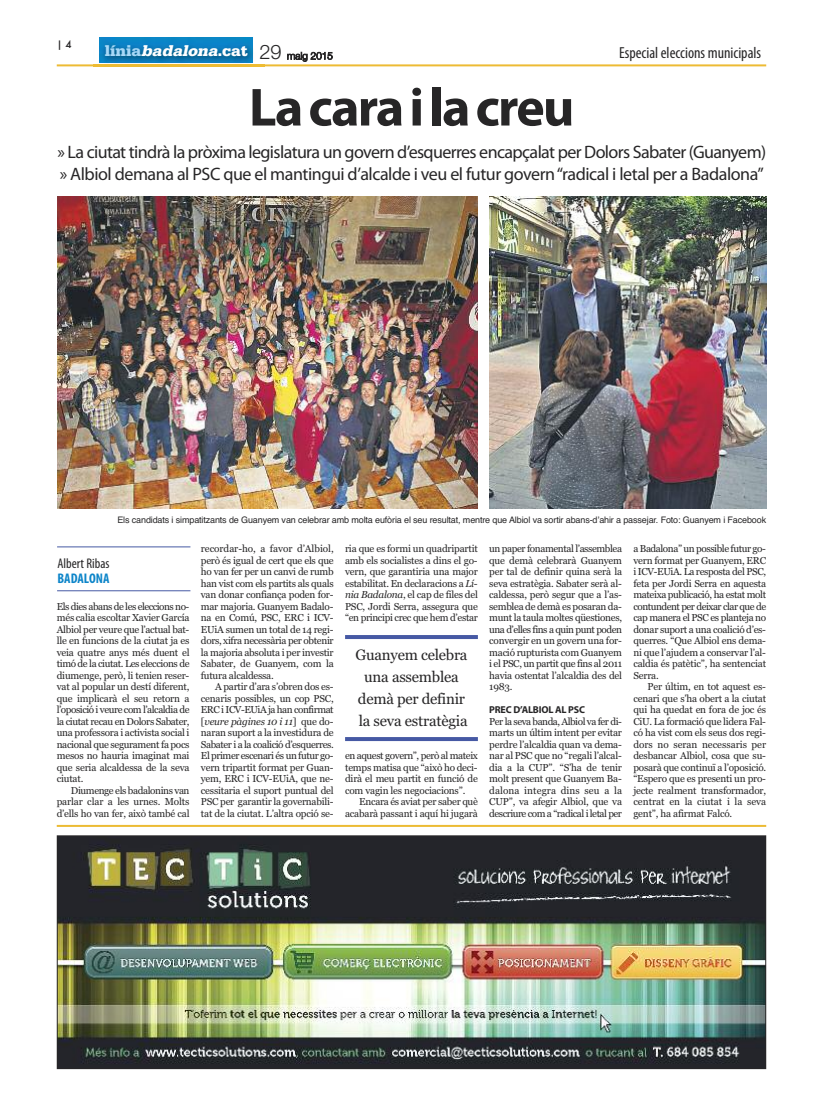
<style>
.page{position:relative;width:823px;height:1106px;background:#fff}
.page>*{position:absolute;margin:0;border:0;box-sizing:border-box;transform-origin:0 0}
.t1{font:700 54px "Myriad Pro";letter-spacing:-.035em;color:#272627}
.t2{font:18px/22px "Myriad Pro";letter-spacing:-.035em;color:#272627}
.t3{font:italic 900 16px "Serifa";color:#fff}
.t4{font:condensed 16px "Myriad Pro";color:#272627}
.t5{font:15px/22px "Georgia";letter-spacing:-.015em;color:#272627;text-align:center}
.t6{font:condensed 14px "Myriad Pro";color:#272627}
.t7{font:700 condensed 14px "Myriad Pro";letter-spacing:.005em;color:#0d85c9}
.t8{font:10px/11.5px "Georgia";letter-spacing:-.02em;color:#272627;text-align:justify}
.t9{font:700 10px "Myriad Pro";letter-spacing:-.02em;color:#272627}
.t10{font:500 10px "Futura";color:#272627}
.t11{font:9px "Helvetica";letter-spacing:-.015em;color:#272627}
.s1{font-style:normal;color:#a7d8f7}
.s2{font-style:normal}
.s3{font-family:"Helvetica Neue";font-weight:300;font-style:normal;font-size:20px;color:#272627}
.s4{font-style:italic}
</style>
<div class="page">
<hr style="left:57px;top:64px;width:708px;height:2px;background:#edbb34">
<img style="left:93px;top:37px;width:171px;height:30px">
<img style="left:99px;top:38px;width:153px;height:24px">
<img style="left:59px;top:837px;width:704px;height:230px">
<div style="left:57px;top:835px;width:708px;height:234px;border:1px solid #272627"></div>
<hr style="left:57px;top:825px;width:708px;height:2px;background:#ecbb34">
<img style="left:57px;top:196px;width:420px;height:312px">
<hr style="left:57px;top:546px;width:133px;height:1px;background:#4659a4">
<hr style="left:57px;top:590px;width:133px;height:1px;background:#4659a4">
<hr style="left:345px;top:737px;width:132px;height:4px;background:#4659a4">
<hr style="left:345px;top:635px;width:132px;height:4px;background:#4659a4">
<img style="left:489px;top:196px;width:276px;height:312px">
<p class="t10" style="left:57px;top:39px;width:16px">| 4</p>
<h3 class="t3" style="left:105px;top:45px;width:229px"><span class="s1">línia</span>badalona<span class="s2">.cat</span> <span class="s3">29</span> <sub>maig</sub> <sub>2015</sub></h3>
<h3 class="t4" style="left:618px;top:47px;width:143px">Especial eleccions municipals</h3>
<h1 class="t1" style="left:249px;top:87px;width:327px">Lacarailacreu</h1>
<h2 class="t2" style="left:57px;top:142px;width:709px">» La ciutat tindrà la pròxima legislatura un govern d’esquerres encapçalat per Dolors Sabater (Guanyem) » Albiol demana al PSC que el mantingui d’alcalde i veu el futur govern“radical i letal per a Badalona”</h2>
<p class="t11" style="left:117px;top:514px;width:650px">Els candidats i simpatitzants de Guanyem van celebrar amb molta eufòria el seu resultat, mentre que Albiol va sortir abans-d’ahir a passejar. Foto: Guanyem i Facebook</p>
<h3 class="t6" style="left:57px;top:558px;width:54px">Albert Ribas</h3>
<h3 class="t7" style="left:57px;top:573px;width:54px">BADALONA</h3>
<p class="t8" style="left:57px;top:600px;width:134px">Els dies abans de les eleccions no&shy;més calia escoltar Xavier García Albiol per veure que l’actual bat&shy;lle en funcions de la ciutat ja es veia quatre anys més duent el timó de la ciutat. Les eleccions de diumenge, però, li tenien reser&shy;vat al popular un destí diferent, que implicarà el seu retorn a l’oposició i veure com l’alcaldia de la ciutat recau en Dolors Sabater, una professora i activista social i nacional que segurament fa pocs mesos no hauria imaginat mai que seria alcaldessa de la seva ciutat.</p>
<p class="t8" style="left:57px;top:784px;width:134px;text-indent:14px">Diumenge els badalonins van parlar clar a les urnes. Molts d’ells ho van fer, això també cal</p>
<p class="t8" style="left:201px;top:543px;width:134px">recordar-ho, a favor d’Albiol, però és igual de cert que els que ho van fer per un canvi de rumb han vist com els partits als quals van donar confiança poden for&shy;mar majoria. Guanyem Badalo&shy;na en Comú, PSC, ERC i ICV-EUiA sumen un total de 14 regi&shy;dors, xifra necessària per obtenir la majoria absoluta i per investir Sabater, de Guanyem, com la futura alcaldessa.</p>
<p class="t8" style="left:201px;top:681px;width:134px;text-indent:14px">A partir d’ara s’obren dos es&shy;cenaris possibles, un cop PSC, ERC i ICV-EUiAja han confirmat [<span class="s4">veure pàgines 10 i 11</span>] que do&shy;naran suport a la investidura de Sabater i a la coalició d’esquerres.<br>El primer escenari és un futur go&shy;vern tripartit format per Guan&shy;yem, ERC i ICV-EUiA, que ne&shy;cessitaria el suport puntual del PSC per garantir la governabili&shy;tat de la ciutat. L’altra opció se-</p>
<p class="t8" style="left:345px;top:543px;width:134px">ria que es formi un quadripartit amb els socialistes a dins el go&shy;vern, que garantiria una major estabilitat. En declaracions a <span class="s4">Lí&shy;nia Badalona</span>, el cap de files del PSC, Jordi Serra, assegura que “en principi crec que hem d’estar</p>
<h3 class="t5" style="left:355px;top:644px;width:113px">Guanyem celebra una assemblea demà per definir la seva estratègia</h3>
<p class="t8" style="left:345px;top:750px;width:134px">en aquest govern”, però al mateix temps matisa que “això ho deci&shy;dirà el meu partit en funció de com vagin les negociacions”.</p>
<p class="t8" style="left:345px;top:796px;width:134px;text-align:right">Encara és aviat per saber què acabarà passant i aquí hi jugarà</p>
<p class="t8" style="left:489px;top:543px;width:134px">un paper fonamental l’assemblea que demà celebrarà Guanyem per tal de definir quina serà la seva estratègia. Sabater serà al&shy;caldessa, però segur que a l’as&shy;semblea de demà es posaran da&shy;munt la taula moltes qüestiones, una d’elles fins a quin punt poden convergir en un govern una for&shy;mació rupturista com Guanyem i el PSC, un partit que fins al 2011 havia ostentat l’alcaldia des del 1983.</p>
<p class="t9" style="left:489px;top:706px;width:97px">PREC D’ALBIOL AL PSC</p>
<p class="t8" style="left:489px;top:715px;width:134px">Per la seva banda, Albiol va fer di&shy;marts un últim intent per evitar perdre l’alcaldia quan va dema&shy;nar al PSC que no “regali l’alcal&shy;dia a la CUP”. “S’ha de tenir molt present que Guanyem Ba&shy;dalona integra dins seu a la CUP”, va afegir Albiol, que va descriure com a “radical i letal per</p>
<p class="t8" style="left:633px;top:543px;width:134px">a Badalona” un possible futur go&shy;vern format per Guanyem, ERC i ICV-EUiA. La resposta del PSC, feta per Jordi Serra en aquesta mateixa publicació, ha estat molt contundent per deixar clar que de cap manera el PSC es planteja no donar suport a una coalició d’es&shy;querres. “Que Albiol ens dema&shy;ni que l’ajudem a conservar l’al&shy;caldia és patètic”, ha sentenciat Serra.</p>
<p class="t8" style="left:633px;top:681px;width:134px;text-indent:14px">Per últim, en tot aquest es&shy;cenari que s’ha obert a la ciutat qui ha quedat en fora de joc és CiU. La formació que lidera Fal&shy;có ha vist com els seus dos regi&shy;dors no seran necessaris per desbancar Albiol, cosa que su&shy;posarà que continuï a l’oposició. “Espero que es presenti un pro&shy;jecte realment transformador, centrat en la ciutat i la seva gent”, ha afirmat Falcó.</p>
</div>
